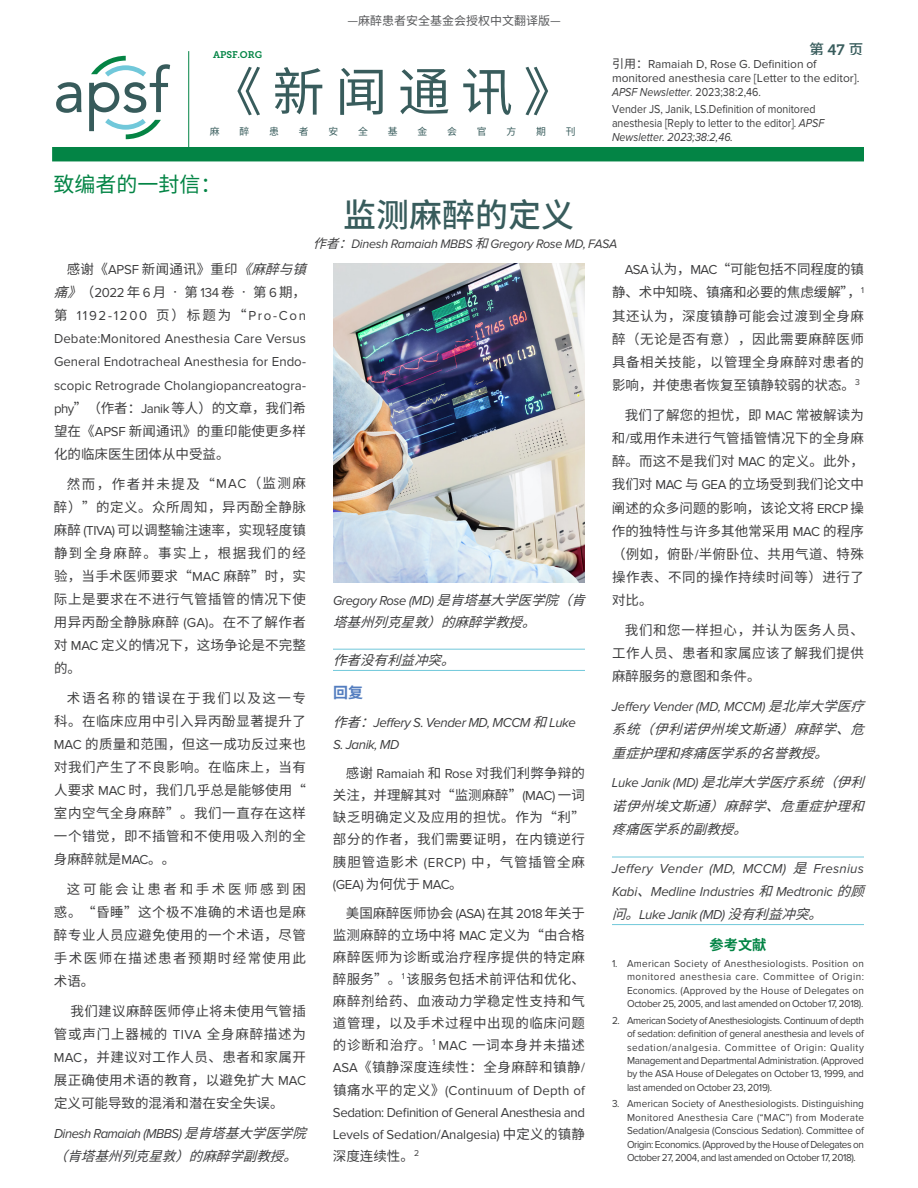
<style>
.page{position:relative;width:918px;height:1188px;background:#fff}
.page>*{position:absolute;margin:0;border:0;box-sizing:border-box;transform-origin:0 0}
.t1{font:52.2px "Source Han Sans CN";color:#385c5c}
.t2{font:500 33px "Source Han Sans CN";color:#385c5c}
.t3{font:21px "Source Han Sans CN";color:#038445}
.t4{font:500 15px "Source Han Sans CN";color:#385c5c}
.t5{font:700 15px "Source Han Sans CN";color:#537dbf}
.t6{font:700 14.25px "Source Han Sans CN";color:#038445}
.t7{font:13.5px/23.1px "Source Han Sans CN";letter-spacing:.04em;color:#3e3e3f;text-align:justify}
.t8{font:13.5px/23.1px "Proxima Nova";letter-spacing:-.01em;color:#3e3e3f;text-align:justify}
.t9{font:italic 13.5px/23.1px "Proxima Nova";letter-spacing:-.015em;color:#3e3e3f}
.t10{font:italic 13.5px/23.1px "Source Han Sans CN";color:#3e3e3f}
.t11{font:italic 13.5px "Proxima Nova";letter-spacing:-.015em;color:#3e3e3f;scale:.96 1}
.t12{font:italic 13.5px "Proxima Nova";letter-spacing:-.04em;color:#3e3e3f;scale:.96 1}
.t13{font:italic 12.75px "Proxima Nova";letter-spacing:-.02em;color:#3e3e3f}
.t14{font:12px/14.1px "Proxima Nova";color:#3e3e3f;scale:.89 1}
.t15{font:12px/14.1px "Proxima Nova";color:#3e3e3f}
.t16{font:12px "Source Han Sans CN";color:#57585a}
.t17{font:10.5px/13.4px "Proxima Nova";letter-spacing:-.03em;color:#3e3e3f;text-align:justify;scale:.95 1}
.t18{font:9.9px "Source Han Sans CN";color:#385c5c}
.t19{font:9.6px "Museo Slab 700";color:#038445}
.s1{font-family:"Museo Slab 700";font-weight:400}
.s2{font-family:"Source Han Sans CN"}
.s3{font-style:italic}
.s4{font-family:"Proxima Nova"}
</style>
<div class="page">
<svg style="left:56px;top:82px;width:26px;height:31px"></svg>
<svg style="left:89px;top:56px;width:81px;height:83px"></svg>
<div style="left:52px;top:147px;width:812px;height:14px;background:#038445"></div>
<hr style="left:188px;top:51px;width:1px;height:96px;background:#038445">
<hr style="left:333px;top:649px;width:252px;height:1px;background:#71c8da">
<hr style="left:333px;top:670px;width:252px;height:1px;background:#71c8da">
<hr style="left:612px;top:857px;width:252px;height:1px;background:#71c8da">
<hr style="left:612px;top:924px;width:252px;height:1px;background:#71c8da">
<img style="left:333px;top:264px;width:252px;height:318px">
<p class="t16" style="left:347px;top:14px;width:215px">—麻醉患者安全基金会授权中文翻译版—</p>
<p class="t19" style="left:213px;top:49px;width:50px">APSF.ORG</p>
<p class="t4" style="left:809px;top:41px;width:56px">第 <span class="s1">47</span> 页</p>
<p class="t15" style="left:612px;top:57px;width:249px"><span class="s2">引用：</span>Ramaiah D, Rose G. Definition of monitored anesthesia care [Letter to the editor].<br><span class="s3">APSF Newsletter.</span> 2023;38:2,46.</p>
<p class="t14" style="left:612px;top:102px;width:240px">Vender JS, Janik, LS.Definition of monitored anesthesia [Reply to letter to the editor]. <span class="s3">APSF<br>Newsletter. 2023;38:2,46.</span></p>
<h1 class="t1" style="left:210px;top:62px;width:368px">《新闻通讯》</h1>
<p class="t18" style="left:210px;top:126px;width:11px">麻</p>
<p class="t18" style="left:239px;top:126px;width:11px">醉</p>
<p class="t18" style="left:269px;top:126px;width:11px">患</p>
<p class="t18" style="left:299px;top:126px;width:11px">者</p>
<p class="t18" style="left:328px;top:126px;width:11px">安</p>
<p class="t18" style="left:358px;top:126px;width:11px">全</p>
<p class="t18" style="left:388px;top:126px;width:11px">基</p>
<p class="t18" style="left:418px;top:126px;width:11px">金</p>
<p class="t18" style="left:447px;top:126px;width:11px">会</p>
<p class="t18" style="left:477px;top:126px;width:11px">官</p>
<p class="t18" style="left:507px;top:126px;width:11px">方</p>
<p class="t18" style="left:536px;top:126px;width:11px">期</p>
<p class="t18" style="left:566px;top:126px;width:11px">刊</p>
<h3 class="t3" style="left:54px;top:173px;width:170px">致编者的一封信：</h3>
<h2 class="t2" style="left:343px;top:197px;width:233px">监测麻醉的定义</h2>
<p class="t13" style="left:313px;top:236px;width:306px"><span class="s2">作者：</span>Dinesh Ramaiah MBBS <span class="s2">和</span>Gregory Rose MD, FASA</p>
<p class="t7" style="left:54px;top:258px;width:264px;text-indent:13px">感谢《<span class="s4">APSF</span> 新闻通讯》重印<span class="s3">《麻醉与镇痛》</span>（<span class="s4">2022</span> 年 <span class="s4">6</span> 月 • 第 <span class="s4">134</span> 卷 • 第 <span class="s4">6</span> 期，</p>
<p class="t8" style="left:54px;top:305px;width:254px"><span class="s2">第</span> 1192-1200 <span class="s2">页）标题为“</span>Pro-Con Debate:Monitored Anesthesia Care Versus General Endotracheal Anesthesia for Endo&shy;scopic Retrograde Cholangiopancreatogra-</p>
<p class="t7" style="left:54px;top:396px;width:253px"><span class="s4">phy</span>”（作者：<span class="s4">Janik</span> 等人）的文章，我们希望在《<span class="s4">APSF</span> 新闻通讯》的重印能使更多样化的临床医生团体从中受益。</p>
<p class="t7" style="left:54px;top:472px;width:254px;text-indent:13px">然而，作者并未提及“<span class="s4">MAC</span>（监测麻醉）”的定义。众所周知，异丙酚全静脉麻醉 <span class="s4">(TIVA)</span> 可以调整输注速率，实现轻度镇静到全身麻醉。事实上，根据我们的经验，当手术医师要求“<span class="s4">MAC</span> 麻醉”时，实际上是要求在不进行气管插管的情况下使用异丙酚全静脉麻醉 <span class="s4">(GA)</span>。在不了解作者对 <span class="s4">MAC</span> 定义的情况下，这场争论是不完整的。</p>
<p class="t7" style="left:54px;top:687px;width:254px;text-indent:13px">术语名称的错误在于我们以及这一专科。在临床应用中引入异丙酚显著提升了<span class="s4">MAC</span> 的质量和范围，但这一成功反过来也对我们产生了不良影响。在临床上，当有人要求 <span class="s4">MAC</span> 时，我们几乎总是能够使用“室内空气全身麻醉”。我们一直存在这样一个错觉，即不插管和不使用吸入剂的全身麻醉就是<span class="s4">MAC</span>。。</p>
<p class="t7" style="left:54px;top:878px;width:253px;text-indent:13px">这可能会让患者和手术医师感到困惑。“昏睡”这个极不准确的术语也是麻醉专业人员应避免使用的一个术语，尽管手术医师在描述患者预期时经常使用此术语。</p>
<p class="t7" style="left:54px;top:1000px;width:254px;text-indent:17px">我们建议麻醉医师停止将未使用气管插管或声门上器械的 <span class="s4">TIVA</span> 全身麻醉描述为<span class="s4">MAC</span>，并建议对工作人员、患者和家属开展正确使用术语的教育，以避免扩大 <span class="s4">MAC</span>定义可能导致的混淆和潜在安全失误。</p>
<p class="t12" style="left:54px;top:1126px;width:275px">Dinesh Ramaiah (MBBS) <span class="s2">是肯塔基大学医学院</span></p>
<p class="t10" style="left:54px;top:1145px;width:255px">（肯塔基州列克星敦）的麻醉学副教授。</p>
<p class="t11" style="left:333px;top:593px;width:275px">Gregory Rose (MD) <span class="s2">是肯塔基大学医学院（肯</span></p>
<p class="t10" style="left:333px;top:611px;width:214px">塔基州列克星敦）的麻醉学教授。</p>
<p class="t10" style="left:333px;top:649px;width:133px">作者没有利益冲突。</p>
<p class="t5" style="left:333px;top:684px;width:31px">回复</p>
<p class="t9" style="left:333px;top:712px;width:245px;line-height:22.2px"><span class="s2">作者：</span>Jeffery S. Vender MD, MCCM <span class="s2">和</span>Luke<br>S. Janik, MD</p>
<p class="t7" style="left:333px;top:762px;width:254px;line-height:22.2px;text-indent:13px">感谢 <span class="s4">Ramaiah</span> 和 <span class="s4">Rose</span> 对我们利弊争辩的关注，并理解其对“监测麻醉”<span class="s4">(MAC)</span> 一词缺乏明确定义及应用的担忧。作为“利”部分的作者，我们需要证明，在内镜逆行胰胆管造影术 <span class="s4">(ERCP)</span> 中，气管插管全麻</p>
<p class="t8" style="left:333px;top:873px;width:131px">(GEA) <span class="s2">为何优于</span> MAC<span class="s2">。</span></p>
<p class="t7" style="left:333px;top:902px;width:254px;line-height:22.2px;text-indent:13px">美国麻醉医师协会 <span class="s4">(ASA)</span> 在其 <span class="s4">2018</span> 年关于监测麻醉的立场中将 <span class="s4">MAC</span> 定义为“由合格麻醉医师为诊断或治疗程序提供的特定麻醉服务”。<sup>1</sup> 该服务包括术前评估和优化、麻醉剂给药、血液动力学稳定性支持和气道管理，以及手术过程中出现的临床问题的诊断和治疗。<sup>1</sup> <span class="s4">MAC</span> 一词本身并未描述<span class="s4">ASA</span>《镇静深度连续性：全身麻醉和镇静<span class="s4">/</span></p>
<p class="t8" style="left:333px;top:1079px;width:254px;line-height:22.2px"><span class="s2">镇痛水平的定义》</span>(Continuum of Depth of Sedation: Definition of General Anesthesia and Levels of Sedation/Analgesia) <span class="s2">中定义的镇静</span></p>
<p class="t7" style="left:333px;top:1145px;width:88px">深度连续性。<sup>2</sup></p>
<p class="t7" style="left:612px;top:258px;width:254px;text-indent:13px"><span class="s4">ASA</span> 认为，<span class="s4">MAC</span>“可能包括不同程度的镇静、术中知晓、镇痛和必要的焦虑缓解”，<sup>1</sup>其还认为，深度镇静可能会过渡到全身麻醉（无论是否有意），因此需要麻醉医师具备相关技能，以管理全身麻醉对患者的影响，并使患者恢复至镇静较弱的状态。<sup>3</sup></p>
<p class="t7" style="left:612px;top:404px;width:254px;text-indent:13px">我们了解您的担忧，即 <span class="s4">MAC</span> 常被解读为和<span class="s4">/</span>或用作未进行气管插管情况下的全身麻醉。而这不是我们对 <span class="s4">MAC</span> 的定义。此外，我们对 <span class="s4">MAC</span> 与 <span class="s4">GEA</span> 的立场受到我们论文中阐述的众多问题的影响，该论文将 <span class="s4">ERCP</span> 操作的独特性与许多其他常采用 <span class="s4">MAC</span> 的程序（例如，俯卧<span class="s4">/</span>半俯卧位、共用气道、特殊操作表、不同的操作持续时间等）进行了对比。</p>
<p class="t7" style="left:612px;top:619px;width:253px;text-indent:13px">我们和您一样担心，并认为医务人员、工作人员、患者和家属应该了解我们提供麻醉服务的意图和条件。</p>
<p class="t11" style="left:612px;top:699px;width:275px">Jeffery Vender (MD, MCCM) <span class="s2">是北岸大学医疗</span></p>
<p class="t10" style="left:612px;top:718px;width:264px">系统（伊利诺伊州埃文斯通）麻醉学、危重症护理和疼痛医学系的名誉教授。</p>
<p class="t11" style="left:612px;top:775px;width:275px">L u k e J a n i k (M D) <span class="s2">是北岸大学医疗系统（伊利</span></p>
<p class="t10" style="left:612px;top:794px;width:264px">诺伊州埃文斯通）麻醉学、危重症护理和疼痛医学系的副教授。</p>
<p class="t9" style="left:612px;top:857px;width:264px">Jeffery Vender (MD, MCCM) <span class="s2">是</span>Fresnius<br>Kabi<span class="s2">、</span>Medline Industries <span class="s2">和</span>Medtronic <span class="s2">的顾问。</span>Luke Janik (MD) <span class="s2">没有利益冲突。</span></p>
<p class="t6" style="left:710px;top:937px;width:58px">参考文献</p>
<p class="t17" style="left:627px;top:957px;width:251px;text-indent:-15px">1. American Society of Anesthesiologists. Position on monitored anesthesia care. Committee of Origin:<br>Economics. (Approved by the House of Delegates on October 25, 2005, and last amended on October 17, 2018).</p>
<p class="t17" style="left:627px;top:1014px;width:251px;text-indent:-15px">2. American Society of Anesthesiologists. Continuum of depth of sedation: definition of general anesthesia and levels of sedation/analgesia. Committee of Origin: Quality Management and Departmental Administration. (Approved by the ASA House of Delegates on October 13, 1999, and last amended on October 23, 2019).</p>
<p class="t17" style="left:627px;top:1097px;width:251px;text-indent:-15px">3. American Society of Anesthesiologists. Distinguishing Monitored Anesthesia Care (“MAC”) from Moderate Sedation/Analgesia (Conscious Sedation). Committee of Origin: Economics. (Approved by the House of Delegates on October 27, 2004, and last amended on October 17, 2018).</p>
</div>
